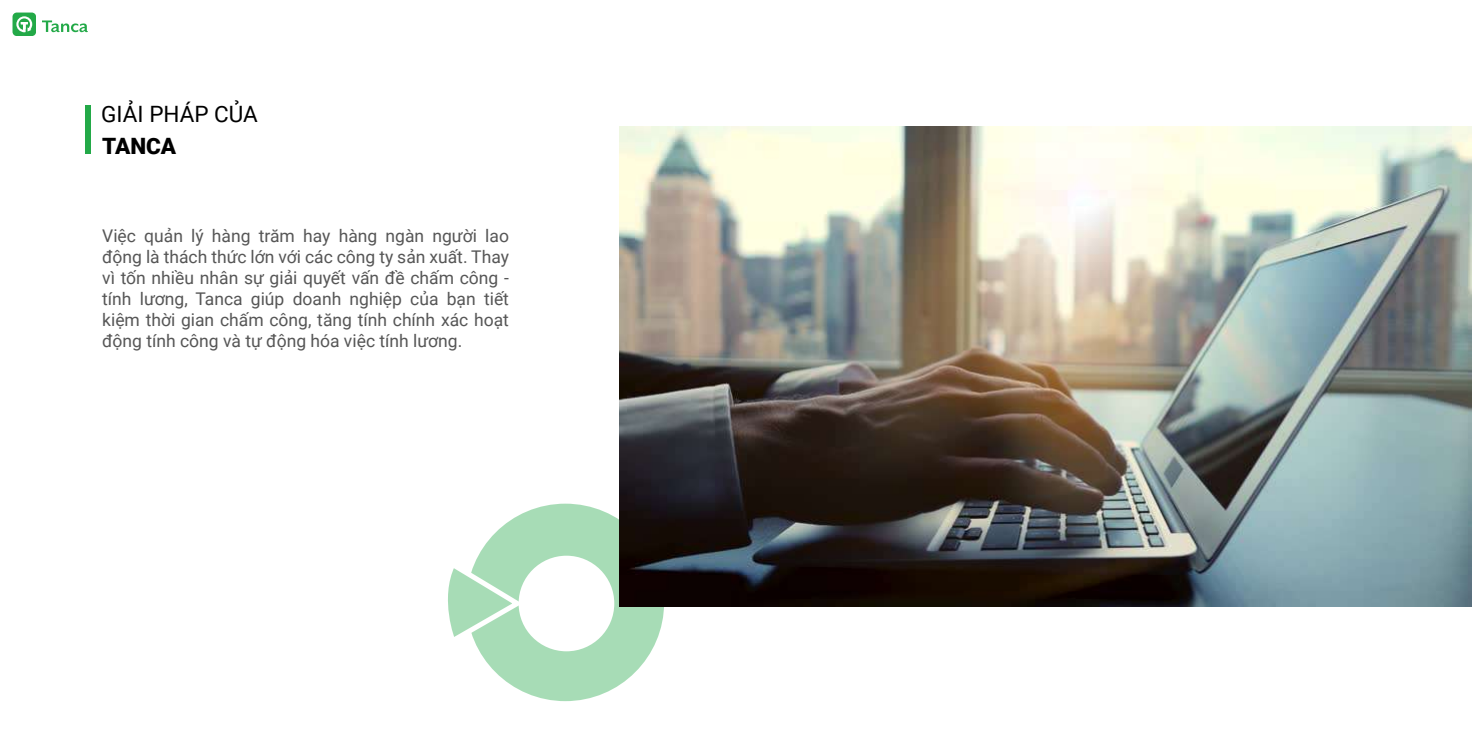
<style>
.page{position:relative;width:1472px;height:735px;background:#fff}
.page>*{position:absolute;margin:0;border:0;box-sizing:border-box;transform-origin:0 0}
.t1{font:22.5px "Roboto";color:#000}
.t2{font:900 22.5px "Roboto";color:#000}
.t3{font:17.5px/21px "Roboto";color:#565656;text-align:justify}
</style>
<div class="page">
<svg style="left:13px;top:13px;width:23px;height:23px"></svg>
<svg style="left:42px;top:20px;width:46px;height:12px"></svg>
<div style="left:466px;top:504px;width:198px;height:197px;background:#a7dcb6;border-radius:50%"></div>
<div style="left:518px;top:556px;width:96px;height:95px;background:#fff;border-radius:50%"></div>
<svg style="left:448px;top:558px;width:79px;height:91px"></svg>
<img style="left:619px;top:126px;width:852px;height:480px">
<div style="left:85px;top:106px;width:5px;height:48px;background:#23a948"></div>
<p class="t1" style="left:101px;top:98px;width:158px">GIẢI PHÁP CỦA</p>
<p class="t2" style="left:102px;top:130px;width:76px">TANCA</p>
<p class="t3" style="left:102px;top:224px;width:408px">Việc quản lý hàng trăm hay hàng ngàn người lao động là thách thức lớn với các công ty sản xuất. Thay vì tốn nhiều nhân sự giải quyết vấn đề chấm công - tính lương, Tanca giúp doanh nghiệp của bạn tiết kiệm thời gian chấm công, tăng tính chính xác hoạt động tính công và tự động hóa việc tính lương.</p>
</div>
